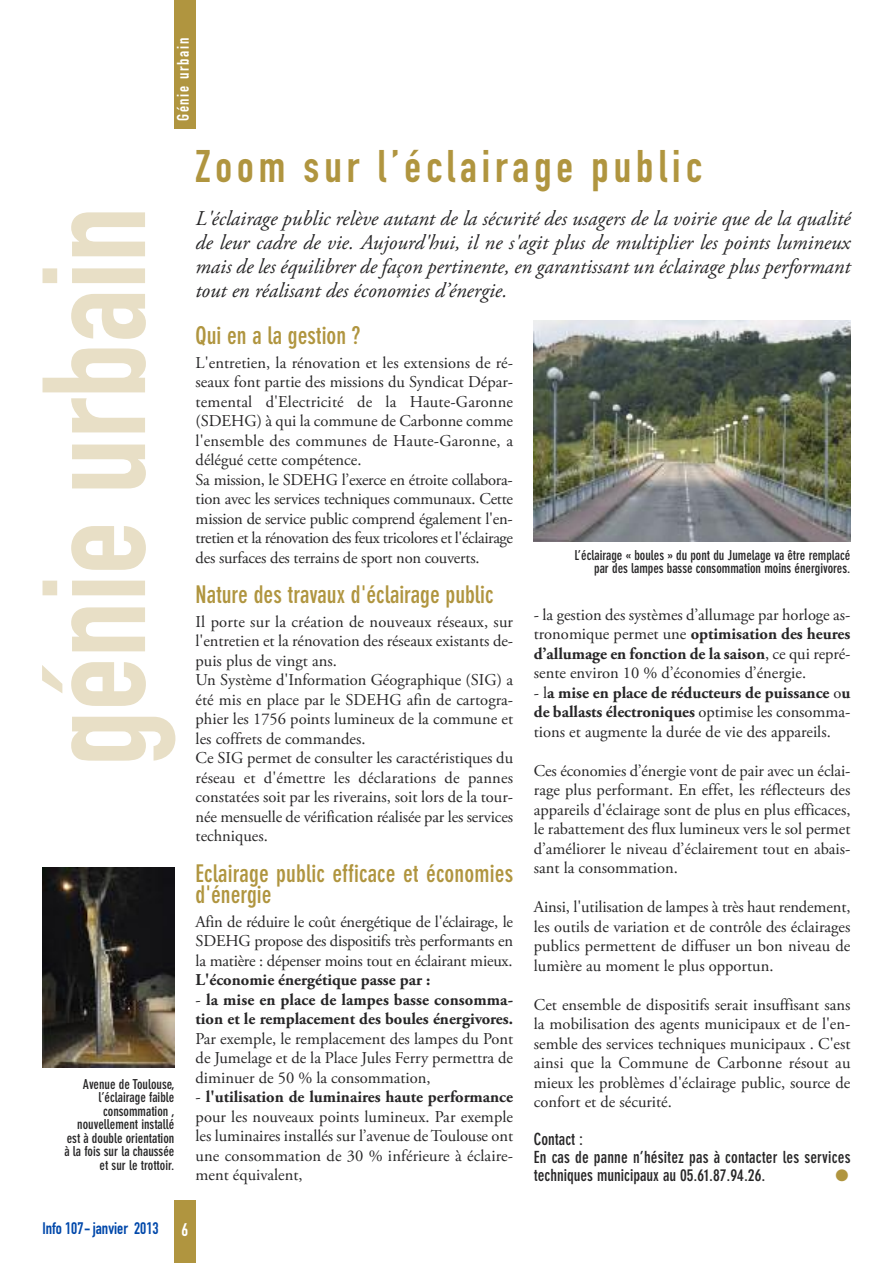
<style>
.page{position:relative;width:893px;height:1263px;background:#fff}
.page>*{position:absolute;margin:0;border:0;box-sizing:border-box;transform-origin:0 0}
.t1{font:45px "DIN Engschrift Std";letter-spacing:.11em;color:#b0953f}
.t2{font:700 condensed 24px/21px "DIN Neuzeit Grotesk Std";color:#b0953f}
.t3{font:italic 21px/24px "Adobe Garamond Pro";color:#272627;text-align:justify}
.t4{font:18px "DIN Engschrift Std";color:#fff}
.t5{font:16.5px/19.5px "Adobe Garamond Pro";color:#272627;text-align:justify}
.t6{font:700 16.5px/19.5px "Adobe Garamond Pro";color:#272627}
.t7{font:700 condensed 16.5px/18px "DIN Neuzeit Grotesk Std";letter-spacing:.01em;color:#272627}
.t8{font:16.5px "DIN Engschrift Std";color:#0048aa}
.t9{font:16.5px "DIN Engschrift Std";letter-spacing:.1em;color:#fff}
.t10{font:16.5px "Zapf Dingbats";color:#b0953f}
.t11{font:700 condensed 13.5px/13.5px "DIN Neuzeit Grotesk Std";color:#272627;text-align:right}
.s1{font-weight:400}
.s2{font-weight:700}
</style>
<div class="page">
<div style="left:174px;top:0;width:22px;height:129px;background:#b0953f"></div>
<div style="left:174px;top:1200px;width:22px;height:63px;background:#b0953f"></div>
<svg style="left:42px;top:212px;width:133px;height:549px"></svg>
<img style="left:534px;top:320px;width:316px;height:222px">
<img style="left:43px;top:867px;width:131px;height:200px">
<p class="t9" style="left:177px;top:121px;width:84px;rotate:-90deg">Génie urbain</p>
<p class="t11" style="left:64px;top:1078px;width:112px">Avenue de Toulouse, l’éclairage faible consommation , nouvellement installé est à double orientation à la fois sur la chaussée et sur le trottoir.</p>
<h1 class="t1" style="left:196px;top:150px;width:508px">Zoom sur l’éclairage public</h1>
<p class="t3" style="left:196px;top:208px;width:656px">L'éclairage public relève autant de la sécurité des usagers de la voirie que de la qualité de leur cadre de vie. Aujourd'hui, il ne s'agit plus de multiplier les points lumineux mais de les équilibrer de façon pertinente, en garantissant un éclairage plus performant tout en réalisant des économies d’énergie.</p>
<h2 class="t2" style="left:196px;top:327px;width:166px">Qui en a la gestion ?</h2>
<p class="t5" style="left:196px;top:354px;width:319px;text-align:left">L'entretien, la rénovation et les extensions de ré&shy;seaux font partie des missions du Syndicat Dépar&shy;temental d'Electricité de la Haute-Garonne (SDEHG) à qui la commune de Carbonne comme l'ensemble des communes de Haute-Garonne, a délégué cette compétence.<br>Sa mission, le SDEHG l’exerce en étroite collabora&shy;tion avec les services techniques communaux. Cette mission de service public comprend également l'en&shy;tretien et la rénovation des feux tricolores et l'éclairage des surfaces des terrains de sport non couverts.</p>
<h2 class="t2" style="left:196px;top:586px;width:299px">Nature des travaux d'éclairage public</h2>
<p class="t5" style="left:196px;top:613px;width:319px;text-align:left">Il porte sur la création de nouveaux réseaux, sur l'entretien et la rénovation des réseaux existants de&shy;puis plus de vingt ans.<br>Un Système d'Information Géographique (SIG) a été mis en place par le SDEHG afin de cartogra&shy;phier les 1756 points lumineux de la commune et les coffrets de commandes.<br>Ce SIG permet de consulter les caractéristiques du réseau et d'émettre les déclarations de pannes constatées soit par les riverains, soit lors de la tour&shy;née mensuelle de vérification réalisée par les services techniques.</p>
<h2 class="t2" style="left:196px;top:865px;width:319px">Eclairage public efficace et économies d'énergie</h2>
<p class="t5" style="left:196px;top:913px;width:319px">Afin de réduire le coût énergétique de l'éclairage, le SDEHG propose des dispositifs très performants en la matière : dépenser moins tout en éclairant mieux.</p>
<p class="t6" style="left:196px;top:972px;width:236px">L'économie énergétique passe par :</p>
<p class="t6" style="left:196px;top:991px;width:319px"><span class="s1">-</span> la mise en place de lampes basse consomma&shy;tion et le remplacement des boules énergivores.</p>
<p class="t5" style="left:196px;top:1030px;width:319px">Par exemple, le remplacement des lampes du Pont de Jumelage et de la Place Jules Ferry permettra de diminuer de 50 % la consommation,</p>
<p class="t5" style="left:196px;top:1089px;width:319px">- <span class="s2">l'utilisation de luminaires haute performance </span>pour les nouveaux points lumineux. Par exemple les luminaires installés sur l’avenue de Toulouse ont une consommation de 30 % inférieure à éclaire&shy;ment équivalent,</p>
<p class="t11" style="left:574px;top:549px;width:277px">L’éclairage « boules » du pont du Jumelage va être remplacé par des lampes basse consommation moins énergivores.</p>
<p class="t5" style="left:534px;top:606px;width:318px">- la gestion des systèmes d’allumage par horloge as&shy;tronomique permet une <span class="s2">optimisation des heures d’allumage en fonction de la saison</span>, ce qui repré&shy;sente environ 10 % d’économies d’énergie.</p>
<p class="t5" style="left:534px;top:684px;width:318px">- l<span class="s2">a mise en place de réducteurs de puissance</span> o<span class="s2">u de ballasts électroniques</span> optimise les consomma&shy;tions et augmente la durée de vie des appareils.</p>
<p class="t5" style="left:534px;top:762px;width:318px">Ces économies d’énergie vont de pair avec un éclai&shy;rage plus performant. En effet, les réflecteurs des appareils d'éclairage sont de plus en plus efficaces, le rabattement des flux lumineux vers le sol permet d’améliorer le niveau d’éclairement tout en abais&shy;sant la consommation.</p>
<p class="t5" style="left:534px;top:899px;width:318px">Ainsi, l'utilisation de lampes à très haut rendement, les outils de variation et de contrôle des éclairages publics permettent de diffuser un bon niveau de lumière au moment le plus opportun.</p>
<p class="t5" style="left:534px;top:996px;width:318px">Cet ensemble de dispositifs serait insuffisant sans la mobilisation des agents municipaux et de l'en&shy;semble des services techniques municipaux . C'est ainsi que la Commune de Carbonne résout au mieux les problèmes d'éclairage public, source de confort et de sécurité.</p>
<p class="t7" style="left:534px;top:1131px;width:318px">Contact :<br>En cas de panne n’hésitez pas à contacter les services techniques municipaux au 05.61.87.94.26.</p>
<p class="t10" style="left:835px;top:1165px;width:15px">●</p>
<p class="t8" style="left:43px;top:1222px;width:118px">Info 107-janvier 2013</p>
<p class="t4" style="left:182px;top:1223px;width:8px">6</p>
</div>
